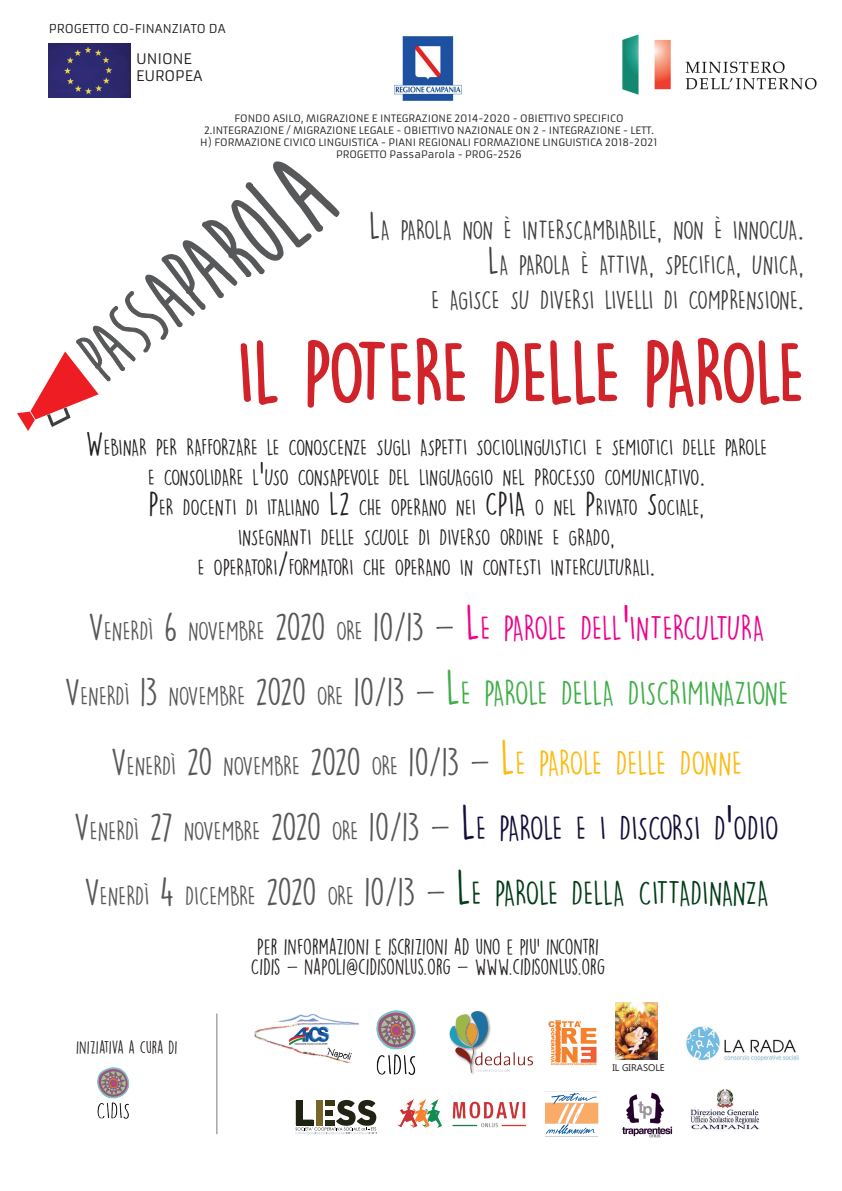
<style>
.page{position:relative;width:842px;height:1191px;background:#fff}
.page>*{position:absolute;margin:0;border:0;box-sizing:border-box;transform-origin:0 0}
.t1{font:80px "DK Lemon Yellow Sun";color:#d1232a}
.t2{font:24.5px/65px "DK Lemon Yellow Sun";letter-spacing:-.01em;color:#57585a;text-align:center}
.t3{font:24.5px/35px "DK Lemon Yellow Sun";letter-spacing:-.005em;color:#3e3e3f;text-align:right}
.t4{font:21px/30px "DK Lemon Yellow Sun";letter-spacing:-.015em;color:#231f20}
.t5{font:20.2px/20px "DK Lemon Yellow Sun";color:#231f20;text-align:center}
.t6{font:16.2px "DK Lemon Yellow Sun";color:#231f20}
.t7{font:14.3px/17.1px "Armata";color:#231f20}
.t8{font:12px "Armata";color:#231f20}
.t9{font:10px/12.2px "Armata";color:#231f20;text-align:center}
.t10{font:9.6px "Myanmar Text";color:#231f20}
.s1{font-size:35px}
.s2{font-size:30px}
.s3{font-size:45px;color:#ed028c}
.s4{font-size:31.5px;color:#ed028c}
.s5{font-size:45px;color:#40ae49}
.s6{font-size:31.5px;color:#40ae49}
.s7{font-size:45px;color:#fcba13}
.s8{font-size:31.5px;color:#fcba13}
.s9{font-size:45px;color:#130d3a}
.s10{font-size:31.5px;color:#130d3a}
.s11{font-size:45px;color:#003c17}
.s12{font-size:31.5px;color:#003c17}
</style>
<div class="page">
<img style="left:622px;top:34px;width:195px;height:61px">
<img style="left:394px;top:37px;width:68px;height:63px">
<img style="left:49px;top:44px;width:82px;height:54px">
<img style="left:686px;top:1026px;width:113px;height:35px">
<svg style="left:545px;top:1091px;width:53px;height:43px"></svg>
<img style="left:376px;top:1010px;width:40px;height:65px">
<img style="left:622px;top:1092px;width:51px;height:46px">
<img style="left:254px;top:1014px;width:104px;height:48px">
<img style="left:548px;top:1020px;width:48px;height:45px">
<img style="left:449px;top:1011px;width:84px;height:63px">
<svg style="left:295px;top:1099px;width:82px;height:35px"></svg>
<div style="left:296px;top:1100px;width:7px;height:25px;background:#1f2212"></div>
<div style="left:296px;top:1119px;width:17px;height:6px;background:#1f2212"></div>
<div style="left:325px;top:1100px;width:10px;height:6px;background:#3e3b14"></div>
<img style="left:397px;top:1099px;width:128px;height:28px">
<img style="left:690px;top:1089px;width:69px;height:41px">
<img style="left:615px;top:1002px;width:43px;height:57px">
<svg style="left:17px;top:161px;width:448px;height:270px"></svg>
<svg style="left:495px;top:340px;width:123px;height:65px"></svg>
<svg style="left:647px;top:337px;width:155px;height:71px"></svg>
<img style="left:97px;top:1067px;width:33px;height:52px">
<hr style="left:216px;top:1013px;width:1px;height:121px;background:#787a7d">
<p class="t8" style="left:49px;top:21px;width:178px">PROGETTO CO-FINANZIATO DA</p>
<p class="t7" style="left:136px;top:50px;width:68px">UNIONE<br>EUROPEA</p>
<p class="t9" style="left:200px;top:112px;width:459px">FONDO ASILO, MIGRAZIONE E INTEGRAZIONE 2014-2020 - OBIETTIVO SPECIFICO 2.INTEGRAZIONE / MIGRAZIONE LEGALE - OBIETTIVO NAZIONALE ON 2 - INTEGRAZIONE - LETT.<br>H) FORMAZIONE CIVICO LINGUISTICA - PIANI REGIONALI FORMAZIONE LINGUISTICA 2018-2021<br>PROGETTO PassaParola - PROG-2526</p>
<p class="t3" style="left:369px;top:212px;width:436px"><span class="s1">L</span>A PAROLA NON È INTERSCAMBIABILE<span class="s1">,</span> NON È INNOCUA<span class="s1">.<br>L</span>A PAROLA È ATTIVA<span class="s1">,</span> SPECIFICA<span class="s1">,</span> UNICA<span class="s1">,<br></span>E AGISCE SU DIVERSI LIVELLI DI COMPRENSIONE<span class="s1">.</span></p>
<h1 class="t1" style="left:238px;top:325px;width:95px">IL POTERE</h1>
<h1 class="t1" style="left:492px;top:325px;width:307px">DELLE PAROLE</h1>
<p class="t4" style="left:148px;top:432px;width:621px;text-indent:-62px"><span class="s2">W</span>EBINAR PER RAFFORZARE LE CONOSCENZE SUGLI ASPETTI SOCIOLINGUISTICI E SEMIOTICI DELLE PAROLE<br>E CONSOLIDARE L<span class="s2">’</span>USO CONSAPEVOLE DEL LINGUAGGIO NEL PROCESSO COMUNICATIVO<span class="s2">.<br>P</span>ER DOCENTI DI ITALIANO <span class="s2">L2</span> CHE OPERANO NEI <span class="s2">CPIA</span></p>
<p class="t4" style="left:535px;top:492px;width:171px">O NEL <span class="s2">P</span>RIVATO <span class="s2">S</span>OCIALE<span class="s2">,</span></p>
<p class="t4" style="left:238px;top:522px;width:378px">INSEGNANTI DELLE SCUOLE DI DIVERSO ORDINE E GRADO<span class="s2">,</span></p>
<p class="t4" style="left:198px;top:552px;width:459px">E OPERATORI<span class="s2">/</span>FORMATORI CHE OPERANO IN CONTESTI INTERCULTURALI<span class="s2">.</span></p>
<p class="t2" style="left:64px;top:598px;width:726px"><span class="s1">V</span>ENERDÌ <span class="s1">6</span> NOVEMBRE <span class="s1">2020</span> ORE <span class="s1">10/13 -</span> <span class="s3">L</span><span class="s4">E PAROLE DELL</span> <span class="s3">’</span><span class="s4">INTERCULTURA<br></span><span class="s1">V</span>ENERDÌ <span class="s1">13</span> NOVEMBRE <span class="s1">2020</span> ORE <span class="s1">10/13 -</span> <span class="s5">L</span><span class="s6">E PAROLE DELLA DISCRIMINAZIONE</span></p>
<p class="t2" style="left:111px;top:733px;width:633px"><span class="s1">V</span>ENERDÌ <span class="s1">20</span> NOVEMBRE <span class="s1">2020</span> ORE <span class="s1">10/13 -</span> <span class="s7">L</span><span class="s8">E PAROLE DELLE DONNE</span></p>
<p class="t2" style="left:74px;top:798px;width:707px"><span class="s1">V</span>ENERDÌ <span class="s1">27</span> NOVEMBRE <span class="s1">2020</span> ORE <span class="s1">10/13 -</span> <span class="s9">L</span><span class="s10">E PAROLE E I DISCORSI D</span><span class="s9">’</span><span class="s10">ODIO<br></span><span class="s1">V</span>ENERDÌ <span class="s1">4</span> DICEMBRE <span class="s1">2020</span> ORE <span class="s1">10/13 -</span> <span class="s11">L</span><span class="s12">E PAROLE DELLA CITTADINANZA</span></p>
<p class="t5" style="left:251px;top:936px;width:356px">PER INFORMAZIONI E ISCRIZIONI AD UNO E PIU’ INCONTRI<br>CIDIS - NAPOLI@CIDISONLUS.ORG - WWW.CIDISONLUS.ORG</p>
<p class="t6" style="left:76px;top:1038px;width:103px">INIZIATIVA A CURA DI</p>
<p class="t10" style="left:612px;top:1062px;width:54px">IL GIRASOLE</p>
</div>
